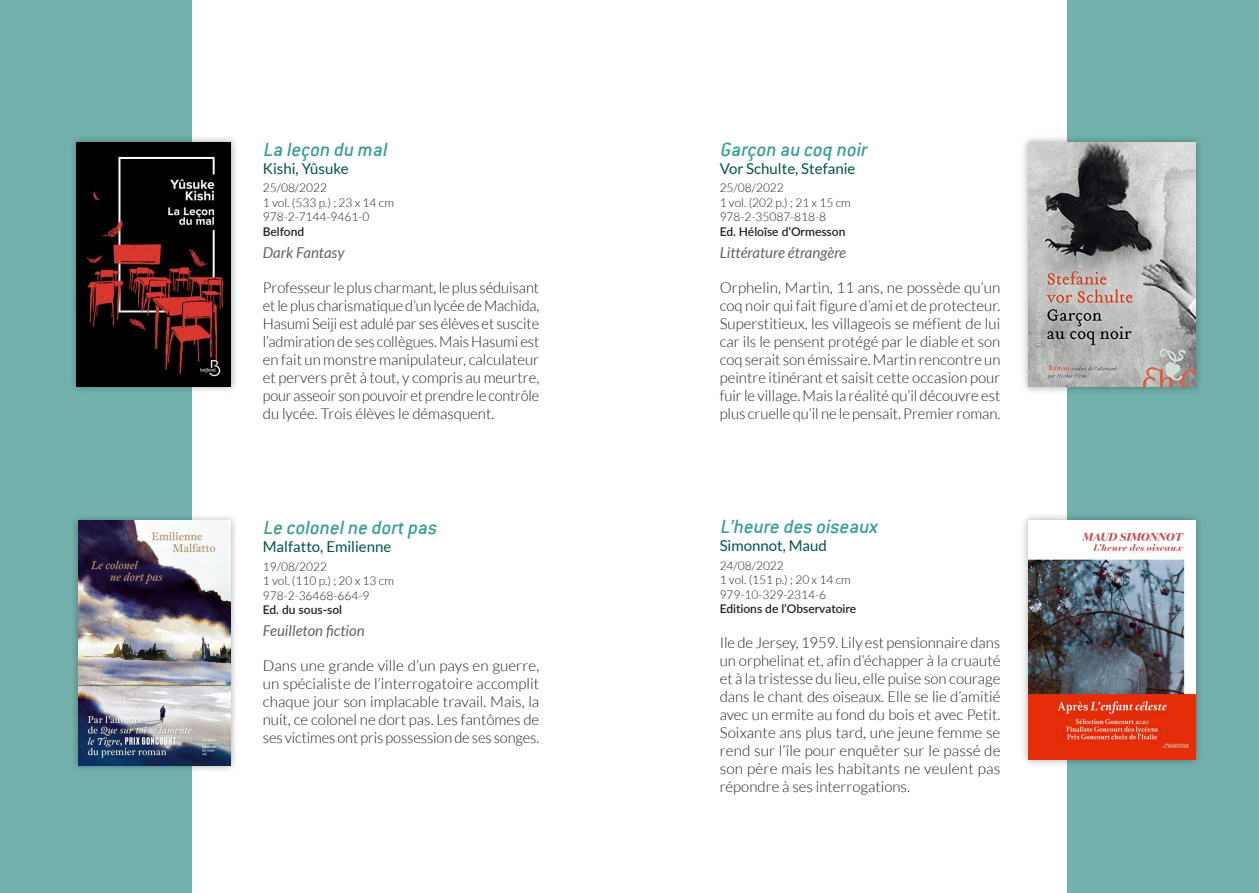
<style>
.page{position:relative;width:1259px;height:893px;background:#fff}
.page>*{position:absolute;margin:0;border:0;box-sizing:border-box;transform-origin:0 0}
.nom_oeuvre{font:italic 500 21px "Conduit ITC";color:#3a9e97}
.TEXTE{font:300 15px/18px "Lato";color:#231f20;text-align:justify}
.nom_auteur{font:15px "Lato";color:#00524f}
.genre{font:italic 15px "Lato";color:#636366}
.infos{font:300 12px "Lato";color:#231f20}
.editeur{font:600 12px "Lato";color:#231f20}
</style>
<div class="page">
<div style="left:0;top:0;width:191px;height:893px;background:#72b0ac"></div>
<div style="left:1067px;top:0;width:192px;height:893px;background:#72b0ac"></div>
<div style="left:69px;top:135px;width:170px;height:260px;background:#231f20;opacity:.4"></div>
<img style="left:77px;top:142px;width:154px;height:245px">
<div style="left:1019px;top:134px;width:184px;height:261px;background:#231f20;opacity:.4"></div>
<img style="left:1028px;top:142px;width:167px;height:245px">
<div style="left:71px;top:513px;width:168px;height:260px;background:#231f20;opacity:.4"></div>
<img style="left:78px;top:521px;width:153px;height:244px">
<div style="left:1019px;top:513px;width:184px;height:254px;background:#231f20;opacity:.4"></div>
<img style="left:1028px;top:521px;width:167px;height:238px">
<p class="nom_oeuvre" style="left:263px;top:137px;width:129px">La leçon du mal</p>
<p class="nom_auteur" style="left:263px;top:160px;width:87px">Kishi, Yûsuke</p>
<p class="infos" style="left:263px;top:182px;width:66px">25/08/2022</p>
<p class="infos" style="left:263px;top:196px;width:132px">1 vol. (533 p.) ; 23 x 14 cm</p>
<p class="infos" style="left:263px;top:210px;width:108px">978-2-7144-9461-0</p>
<p class="editeur" style="left:263px;top:222px;width:43px">Belfond</p>
<p class="genre" style="left:263px;top:244px;width:83px">Dark Fantasy</p>
<p class="TEXTE" style="left:263px;top:278px;width:278px">Professeur le plus charmant, le plus séduisant et le plus charismatique d’un lycée de Machida, Hasumi Seiji est adulé par ses élèves et suscite l’admiration de ses collègues. Mais Hasumi est en fait un monstre manipulateur, calculateur et pervers prêt à tout, y compris au meurtre, pour asseoir son pouvoir et prendre le contrôle du lycée. Trois élèves le démasquent.</p>
<p class="nom_oeuvre" style="left:263px;top:516px;width:179px">Le colonelne dortpas</p>
<p class="nom_auteur" style="left:263px;top:538px;width:130px">Malfatto, Emilienne</p>
<p class="infos" style="left:263px;top:560px;width:66px">19/08/2022</p>
<p class="infos" style="left:263px;top:575px;width:132px">1 vol. (110 p.) ; 20 x 13 cm</p>
<p class="infos" style="left:263px;top:589px;width:108px">978-2-36468-664-9</p>
<p class="editeur" style="left:263px;top:601px;width:81px">Ed. du sous-sol</p>
<p class="genre" style="left:263px;top:623px;width:103px">Feuilleton fiction</p>
<p class="TEXTE" style="left:263px;top:657px;width:278px">Dans une grande ville d’un pays en guerre, un spécialiste de l’interrogatoire accomplit chaque jour son implacable travail. Mais, la nuit, ce colonel ne dort pas. Les fantômes de ses victimes ont pris possession de ses songes.</p>
<p class="nom_oeuvre" style="left:719px;top:137px;width:153px">Garçon au coq noir</p>
<p class="nom_auteur" style="left:719px;top:160px;width:137px">Vor Schulte, Stefanie</p>
<p class="infos" style="left:719px;top:182px;width:66px">25/08/2022</p>
<p class="infos" style="left:719px;top:196px;width:132px">1 vol. (202 p.) ; 21 x 15 cm</p>
<p class="infos" style="left:719px;top:210px;width:108px">978-2-35087-818-8</p>
<p class="editeur" style="left:719px;top:222px;width:127px">Ed. Héloïse d’Ormesson</p>
<p class="genre" style="left:719px;top:244px;width:128px">Littérature étrangère</p>
<p class="TEXTE" style="left:719px;top:278px;width:282px">Orphelin, Martin, 11 ans, ne possède qu’un coq noir qui fait figure d’ami et de protecteur.<br>Superstitieux, les villageois se méfient de lui car ils le pensent protégé par le diable et son coq serait son émissaire. Martin rencontre un peintre itinérant et saisit cette occasion pour fuir le village. Mais la réalité qu’il découvre est plus cruelle qu’il ne le pensait. Premier roman.</p>
<p class="nom_oeuvre" style="left:719px;top:515px;width:163px">L’heure des oiseaux</p>
<p class="nom_auteur" style="left:719px;top:537px;width:109px">Simonnot, Maud</p>
<p class="infos" style="left:719px;top:559px;width:66px">24/08/2022</p>
<p class="infos" style="left:719px;top:574px;width:132px">1 vol. (151 p.) ; 20 x 14 cm</p>
<p class="infos" style="left:719px;top:588px;width:108px">979-10-329-2314-6</p>
<p class="editeur" style="left:719px;top:600px;width:138px">Editions de l’Observatoire</p>
<p class="TEXTE" style="left:719px;top:634px;width:282px">Ile de Jersey, 1959. Lily est pensionnaire dans un orphelinat et, afin d’échapper à la cruauté et à la tristesse du lieu, elle puise son courage dans le chant des oiseaux. Elle se lie d’amitié avec un ermite au fond du bois et avec Petit.<br>Soixante ans plus tard, une jeune femme se rend sur l’île pour enquêter sur le passé de son père mais les habitants ne veulent pas répondre à ses interrogations.</p>
</div>
